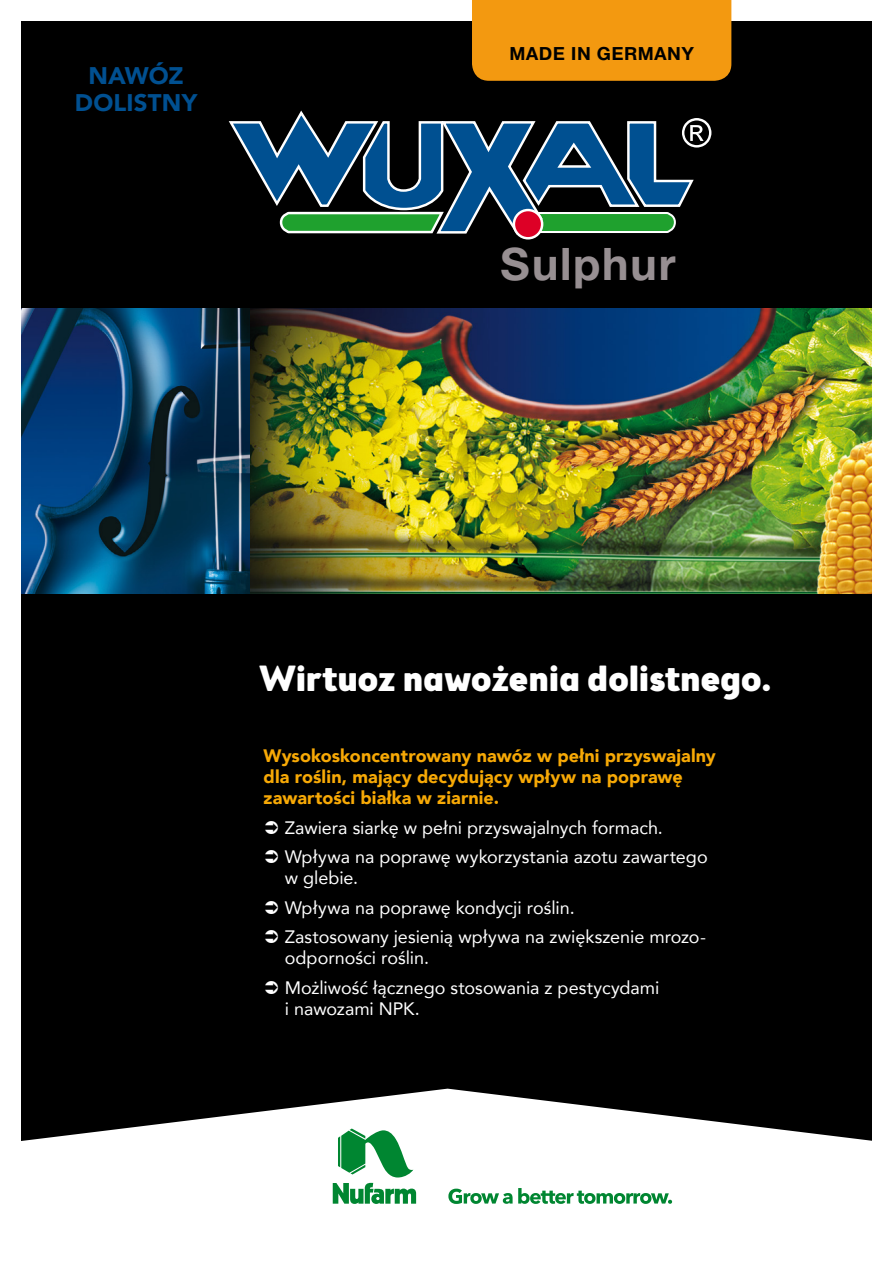
<style>
.page{position:relative;width:893px;height:1263px;background:#fff}
.page>*{position:absolute;margin:0;border:0;box-sizing:border-box;transform-origin:0 0}
.t1{font:700 44.4px "Switzer EFN";letter-spacing:.025em;color:#978f92}
.t2{font:900 36px "Brooklyn Samuels Five";letter-spacing:.01em;color:#fff}
.t3{font:900 24px/27.9px "Avenir";letter-spacing:.005em;color:#005091;text-align:center}
.t4{font:18px/29.5px "Avenir";color:#fff}
.t5{font:900 18px/21px "Avenir";letter-spacing:.005em;color:#f7a906}
.t6{font:700 18px "Switzer EFN";letter-spacing:.02em;color:#000}
</style>
<div class="page">
<div style="left:21px;top:21px;width:851px;height:1221px;background:#000"></div>
<svg style="left:21px;top:1089px;width:851px;height:153px;fill:#fff"></svg>
<svg style="left:333px;top:1183px;width:83px;height:21px;background:#66b683"></svg>
<svg style="left:338px;top:1128px;width:75px;height:49px;background:#6fba8a"></svg>
<svg style="left:448px;top:1188px;width:224px;height:16px;background:#96cdaa"></svg>
<svg style="left:228px;top:110px;width:483px;height:126px"></svg>
<div style="left:514px;top:210px;width:28px;height:28px;background:#dd0026;border-radius:50%"></div>
<div style="left:513px;top:209px;width:30px;height:30px;border:2px solid #fff;border-radius:50%"></div>
<div style="left:472px;top:0;width:259px;height:81px;background:#f39910"></div>
<img style="left:21px;top:308px;width:851px;height:285px">
<h3 class="t3" style="left:75px;top:61px;width:124px">NAWÓZ<br>DOLISTNY</h3>
<p class="t6" style="left:509px;top:42px;width:186px">MADE IN GERMANY</p>
<h1 class="t1" style="left:500px;top:237px;width:177px">Sulphur</h1>
<h2 class="t2" style="left:259px;top:657px;width:514px">Wirtuoz nawożenia dolistnego.</h2>
<p class="t5" style="left:264px;top:745px;width:454px">Wysokoskoncentrowany nawóz w pełni przyswajalny dla roślin, mający decydujący wpływ na poprawę zawartości białka w ziarnie.</p>
<p class="t4" style="left:285px;top:812px;width:424px">Zawiera siarkę w pełni przyswajalnych formach.<br>Wpływa na poprawę wykorzystania azotu zawartego</p>
<p class="t4" style="left:285px;top:863px;width:423px">w glebie.<br>Wpływa na poprawę kondycji roślin.<br>Zastosowany jesienią wpływa na zwiększenie mrozo-</p>
<p class="t4" style="left:285px;top:943px;width:376px">odporności roślin.<br>Możliwość łącznego stosowania z pestycydami</p>
<p class="t4" style="left:285px;top:993px;width:136px">i nawozami NPK.</p>
</div>
